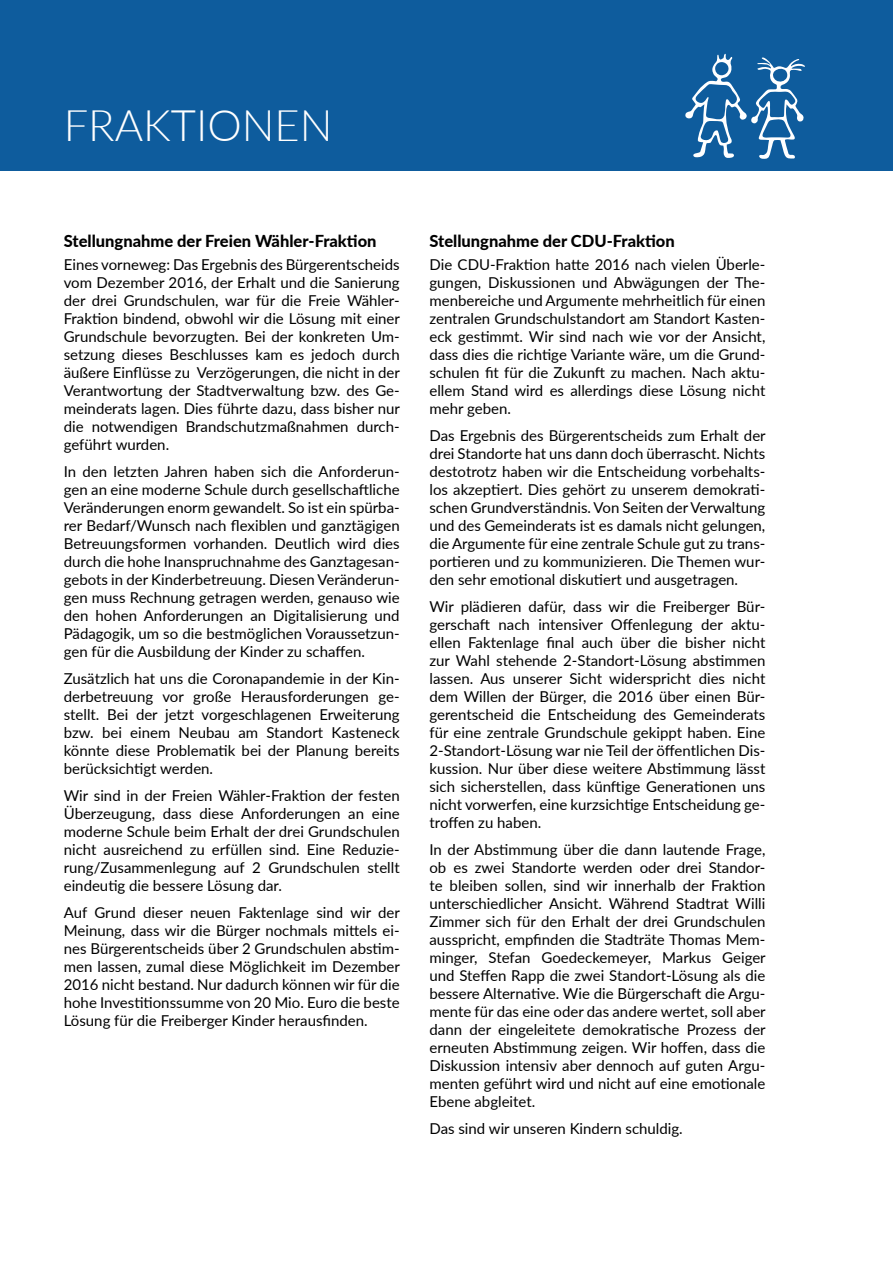
<style>
.page{position:relative;width:893px;height:1263px;background:#fff}
.page>*{position:absolute;margin:0;border:0;box-sizing:border-box;transform-origin:0 0}
.t1{font:300 43.5px "Lato";color:#fff}
.t2{font:800 16.5px "Lato";color:#000}
.t3{font:15px/18px "Lato";color:#000;text-align:justify}
</style>
<div class="page">
<div style="left:0;top:0;width:893px;height:170px;background:#0e5c9d"></div>
<svg style="left:685px;top:53px;width:120px;height:106px"></svg>
<h1 class="t1" style="left:64px;top:95px;width:270px">FRAKTIONEN</h1>
<p class="t2" style="left:64px;top:229px;width:314px">Stellungnahme der Freien Wähler-Fraktion</p>
<p class="t3" style="left:64px;top:255px;width:338px">Eines vorneweg: Das Ergebnis des Bürgerentscheids vom Dezember 2016, der Erhalt und die Sanierung der drei Grundschulen, war für die Freie Wähler-Fraktion bindend, obwohl wir die Lösung mit einer Grundschule bevorzugten. Bei der konkreten Um&shy;setzung dieses Beschlusses kam es jedoch durch äußere Einflüsse zu Verzögerungen, die nicht in der Verantwortung der Stadtverwaltung bzw. des Ge&shy;meinderats lagen. Dies führte dazu, dass bisher nur die notwendigen Brandschutzmaßnahmen durch&shy;geführt wurden.</p>
<p class="t3" style="left:64px;top:462px;width:337px">In den letzten Jahren haben sich die Anforderun&shy;gen an eine moderne Schule durch gesellschaftliche Veränderungen enorm gewandelt. So ist ein spürba&shy;rer Bedarf/Wunsch nach flexiblen und ganztägigen Betreuungsformen vorhanden. Deutlich wird dies durch die hohe Inanspruchnahme des Ganztagesan&shy;gebots in der Kinderbetreuung. Diesen Veränderun&shy;gen muss Rechnung getragen werden, genauso wie den hohen Anforderungen an Digitalisierung und Pädagogik, um so die bestmöglichen Voraussetzun&shy;gen für die Ausbildung der Kinder zu schaffen.</p>
<p class="t3" style="left:64px;top:669px;width:337px">Zusätzlich hat uns die Coronapandemie in der Kin&shy;derbetreuung vor große Herausforderungen ge&shy;stellt. Bei der jetzt vorgeschlagenen Erweiterung bzw. bei einem Neubau am Standort Kasteneck könnte diese Problematik bei der Planung bereits berücksichtigt werden.</p>
<p class="t3" style="left:64px;top:786px;width:337px">Wir sind in der Freien Wähler-Fraktion der festen Überzeugung, dass diese Anforderungen an eine moderne Schule beim Erhalt der drei Grundschulen nicht ausreichend zu erfüllen sind. Eine Reduzie&shy;rung/Zusammenlegung auf 2 Grundschulen stellt eindeutig die bessere Lösung dar.</p>
<p class="t3" style="left:64px;top:903px;width:338px">Auf Grund dieser neuen Faktenlage sind wir der Meinung, dass wir die Bürger nochmals mittels ei&shy;nes Bürgerentscheids über 2 Grundschulen abstim&shy;men lassen, zumal diese Möglichkeit im Dezember 2016 nicht bestand. Nur dadurch können wir für die hohe Investitionssumme von 20 Mio. Euro die beste Lösung für die Freiberger Kinder herausfinden.</p>
<p class="t2" style="left:429px;top:229px;width:247px">Stellungnahme der CDU-Fraktion</p>
<p class="t3" style="left:429px;top:255px;width:337px">Die CDU-Fraktion hatte 2016 nach vielen Überle&shy;gungen, Diskussionen und Abwägungen der The&shy;menbereiche und Argumente mehrheitlich für einen zentralen Grundschulstandort am Standort Kasten&shy;eck gestimmt. Wir sind nach wie vor der Ansicht, dass dies die richtige Variante wäre, um die Grund&shy;schulen fit für die Zukunft zu machen. Nach aktu&shy;ellem Stand wird es allerdings diese Lösung nicht mehr geben.</p>
<p class="t3" style="left:429px;top:426px;width:338px">Das Ergebnis des Bürgerentscheids zum Erhalt der drei Standorte hat uns dann doch überrascht. Nichts destotrotz haben wir die Entscheidung vorbehalts&shy;los akzeptiert. Dies gehört zu unserem demokrati&shy;schen Grundverständnis. Von Seiten der Verwaltung und des Gemeinderats ist es damals nicht gelungen, die Argumente für eine zentrale Schule gut zu trans&shy;portieren und zu kommunizieren. Die Themen wur&shy;den sehr emotional diskutiert und ausgetragen.</p>
<p class="t3" style="left:429px;top:597px;width:337px">Wir plädieren dafür, dass wir die Freiberger Bür&shy;gerschaft nach intensiver Offenlegung der aktu&shy;ellen Faktenlage final auch über die bisher nicht zur Wahl stehende 2-Standort-Lösung abstimmen lassen. Aus unserer Sicht widerspricht dies nicht dem Willen der Bürger, die 2016 über einen Bür&shy;gerentscheid die Entscheidung des Gemeinderats für eine zentrale Grundschule gekippt haben. Eine 2-Standort-Lösung war nie Teil der öffentlichen Dis&shy;kussion. Nur über diese weitere Abstimmung lässt sich sicherstellen, dass künftige Generationen uns nicht vorwerfen, eine kurzsichtige Entscheidung ge&shy;troffen zu haben.</p>
<p class="t3" style="left:429px;top:840px;width:338px">In der Abstimmung über die dann lautende Frage, ob es zwei Standorte werden oder drei Standor&shy;te bleiben sollen, sind wir innerhalb der Fraktion unterschiedlicher Ansicht. Während Stadtrat Willi Zimmer sich für den Erhalt der drei Grundschulen ausspricht, empfinden die Stadträte Thomas Mem&shy;minger, Stefan Goedeckemeyer, Markus Geiger und Steffen Rapp die zwei Standort-Lösung als die bessere Alternative. Wie die Bürgerschaft die Argu&shy;mente für das eine oder das andere wertet, soll aber dann der eingeleitete demokratische Prozess der erneuten Abstimmung zeigen. Wir hoffen, dass die Diskussion intensiv aber dennoch auf guten Argu&shy;menten geführt wird und nicht auf eine emotionale Ebene abgleitet.</p>
<p class="t3" style="left:429px;top:1119px;width:255px">Das sind wir unseren Kindern schuldig.</p>
</div>
